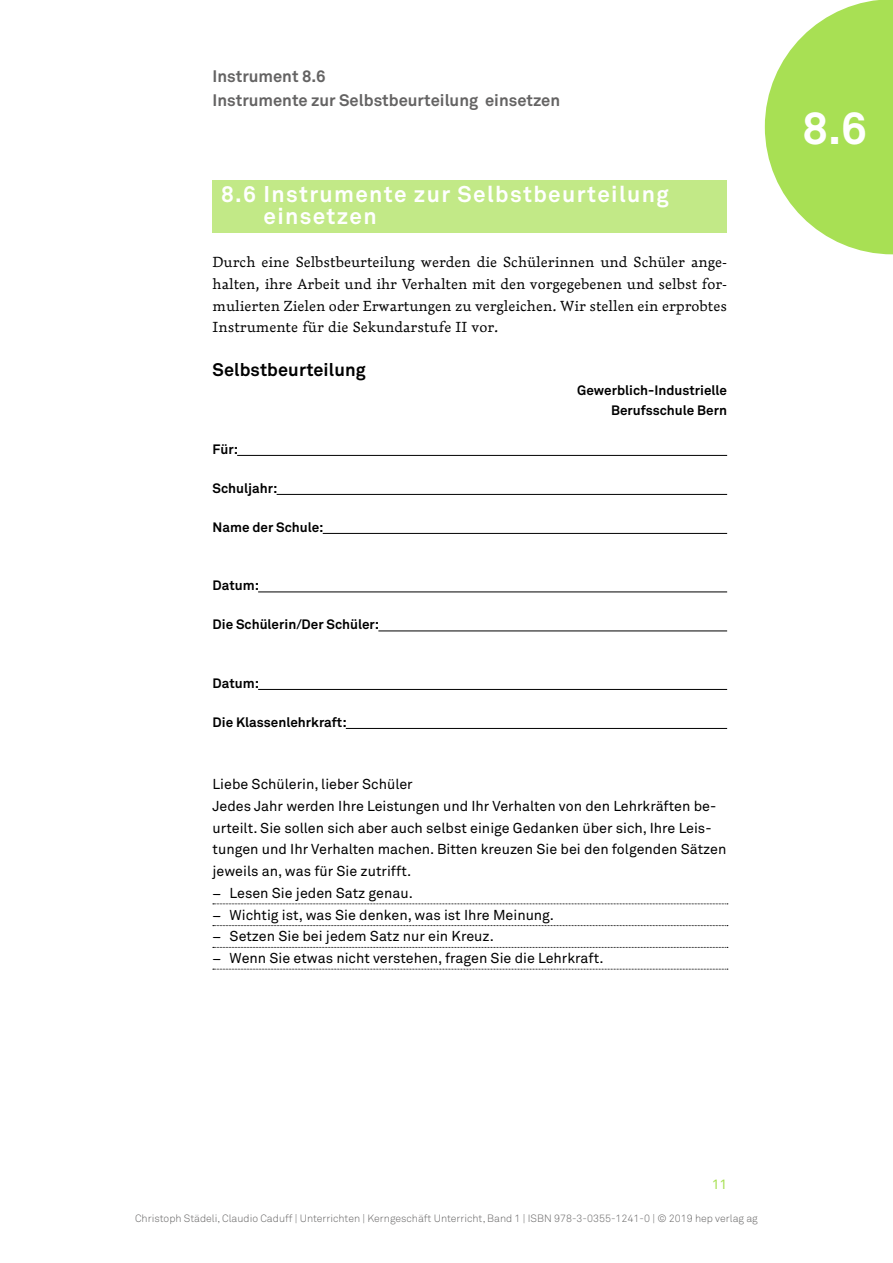
<style>
.page{position:relative;width:893px;height:1263px;background:#fff}
.page>*{position:absolute;margin:0;border:0;box-sizing:border-box;transform-origin:0 0}
.t1{font:700 45px "Akkurat Std";color:#fff}
._2_Überschrift_1_ohn{font:700 22.5px/21.8px "Akkurat Std";letter-spacing:.06em;color:#fff}
._2_Überschrift_2_ohn{font:700 18px "Akkurat Std";letter-spacing:.005em;color:#000}
.t2{font:700 16.5px/24px "Akkurat Std";color:#646363}
._4_Lauftext{font:14.25px/21.8px "Akkurat Std";color:#000}
._4_Lauftext-2{font:300 14.25px/21.8px "Dederon LOT";color:#000;text-align:justify}
._3_Tabelle_Titel{font:700 13.5px "Akkurat Std";color:#000}
.t3{font:13.5px "Akkurat Std";color:#a8e054}
.t4{font:300 10.5px "Akkurat Std";color:#646363}
.s1{font-family:"Dederon LOT";font-weight:300}
</style>
<div class="page">
<svg style="left:765px;top:0;width:128px;height:254px"></svg>
<div style="left:213px;top:180px;width:514px;height:53px;background:#c2e987"></div>
<hr style="left:237px;top:455px;width:490px;height:1px;background:#000">
<hr style="left:277px;top:494px;width:450px;height:1px;background:#000">
<hr style="left:323px;top:533px;width:404px;height:1px;background:#000">
<hr style="left:258px;top:591px;width:469px;height:1px;background:#000">
<hr style="left:378px;top:630px;width:349px;height:1px;background:#000">
<hr style="left:258px;top:689px;width:469px;height:1px;background:#000">
<hr style="left:346px;top:728px;width:381px;height:1px;background:#000">
<svg style="left:213px;top:904px;width:515px;height:1px"></svg>
<svg style="left:213px;top:925px;width:515px;height:1px"></svg>
<svg style="left:213px;top:947px;width:515px;height:1px"></svg>
<svg style="left:213px;top:969px;width:515px;height:1px"></svg>
<p class="t2" style="left:213px;top:64px;width:349px">Instrument 8.6<br>Instrumente zur Selbstbeurteilung einsetzen</p>
<p class="_2_Überschrift_1_ohn" style="left:263px;top:183px;width:407px;text-indent:-42px">8.6 Instrumente zur Selbstbeurteilung einsetzen</p>
<p class="_4_Lauftext-2" style="left:213px;top:251px;width:516px">Durch eine Selbstbeurteilung werden die Schülerinnen und Schüler ange&shy;halten, ihre Arbeit und ihr Verhalten mit den vorgegebenen und selbst for&shy;mulierten Zielen oder Erwartungen zu vergleichen. Wir stellen ein erprobtes Instrumente für die Sekundarstufe II vor.</p>
<p class="_2_Überschrift_2_ohn" style="left:213px;top:358px;width:155px">Selbstbeurteilung</p>
<p class="_3_Tabelle_Titel" style="left:577px;top:382px;width:152px">Gewerblich-Industrielle</p>
<p class="_3_Tabelle_Titel" style="left:611px;top:402px;width:118px">Berufsschule Bern</p>
<p class="_3_Tabelle_Titel" style="left:213px;top:441px;width:27px">Für:</p>
<p class="_3_Tabelle_Titel" style="left:213px;top:480px;width:66px">Schuljahr:</p>
<p class="_3_Tabelle_Titel" style="left:213px;top:519px;width:112px">Name der Schule:</p>
<p class="_3_Tabelle_Titel" style="left:213px;top:577px;width:48px">Datum:</p>
<p class="_3_Tabelle_Titel" style="left:213px;top:616px;width:168px">Die Schülerin/Der Schüler:</p>
<p class="_3_Tabelle_Titel" style="left:213px;top:675px;width:48px">Datum:</p>
<p class="_3_Tabelle_Titel" style="left:213px;top:714px;width:136px">Die Klassenlehrkraft:</p>
<p class="_4_Lauftext" style="left:213px;top:773px;width:202px">Liebe Schülerin, lieber Schüler</p>
<p class="_4_Lauftext" style="left:213px;top:795px;width:515px">Jedes Jahr werden Ihre Leistungen und Ihr Verhalten von den Lehrkräften be&shy;urteilt. Sie sollen sich aber auch selbst einige Gedanken über sich, Ihre Leis&shy;tungen und Ihr Verhalten machen. Bitten kreuzen Sie bei den folgenden Sätzen jeweils an, was für Sie zutrifft.</p>
<p class="_4_Lauftext" style="left:213px;top:882px;width:202px"><span class="s1">–</span> Lesen Sie jeden Satz genau.</p>
<p class="_4_Lauftext" style="left:213px;top:904px;width:343px"><span class="s1">–</span> Wichtig ist, was Sie denken, was ist Ihre Meinung.</p>
<p class="_4_Lauftext" style="left:213px;top:926px;width:283px"><span class="s1">–</span> Setzen Sie bei jedem Satz nur ein Kreuz.</p>
<p class="_4_Lauftext" style="left:213px;top:947px;width:393px"><span class="s1">–</span> Wenn Sie etwas nicht verstehen, fragen Sie die Lehrkraft.</p>
<h1 class="t1" style="left:802px;top:101px;width:66px">8.6</h1>
<p class="t3" style="left:712px;top:1176px;width:17px">11</p>
<p class="t4" style="left:135px;top:1212px;width:624px">Christoph Städeli, Claudio Caduff | Unterrichten | Kerngeschäft Unterricht, Band 1 | ISBN 978-3-0355-1241-0 | © 2019 hep verlag ag</p>
</div>
